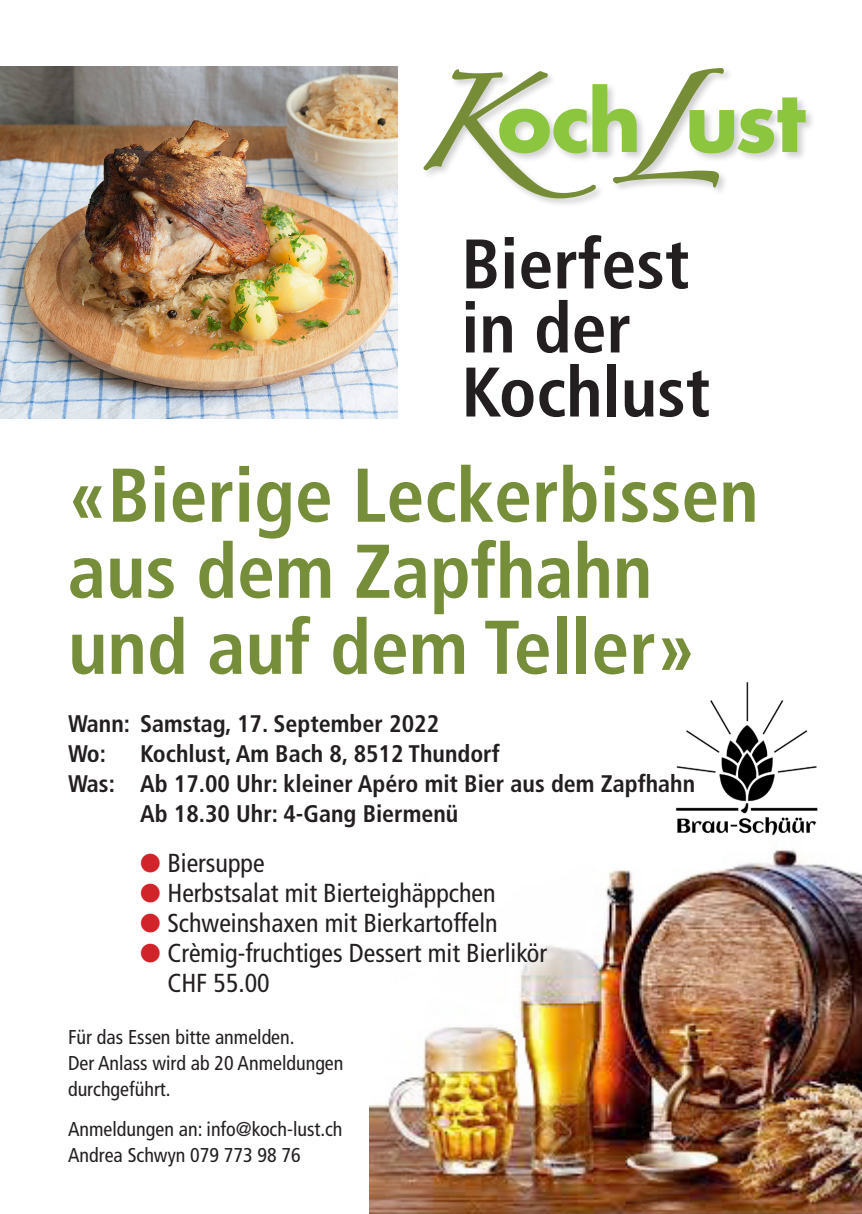
<style>
.page{position:relative;width:862px;height:1214px;background:#fff}
.page>*{position:absolute;margin:0;border:0;box-sizing:border-box;transform-origin:0 0}
.t1{font:700 condensed 76px "Frutiger LT Std";color:#768d39}
.t2{font:700 condensed 70px/64px "Frutiger LT Std";color:#231f20}
.t3{font:condensed 26px "Frutiger LT Std";color:#231f20}
.t4{font:700 condensed 24px/30px "Frutiger LT Std";color:#231f20}
.t5{font:condensed 20px "Frutiger LT Std";color:#231f20}
.s1{color:#d1232a}
.s2{color:#fff}
</style>
<div class="page">
<img style="left:675px;top:682px;width:143px;height:154px">
<img style="left:369px;top:850px;width:493px;height:363px">
<div style="left:422px;top:66px;width:393px;height:142px;background:#231f20;opacity:.21"></div>
<svg style="left:423px;top:68px;width:382px;height:130px"></svg>
<img style="left:0;top:66px;width:397px;height:352px">
<p class="t2" style="left:461px;top:232px;width:230px">Bierfest</p>
<p class="t2" style="left:461px;top:296px;width:250px">in der<br>Kochlust</p>
<p class="t1" style="left:68px;top:450px;width:692px">«Bierige Leckerbissen</p>
<p class="t1" style="left:68px;top:526px;width:586px">aus dem Zapfhahn</p>
<p class="t1" style="left:68px;top:602px;width:629px">und auf dem Teller»</p>
<p class="t4" style="left:68px;top:708px;width:372px">Wann: Samstag, 17. September 2022</p>
<p class="t4" style="left:68px;top:738px;width:40px">Wo:</p>
<p class="t4" style="left:140px;top:738px;width:361px">Kochlust, Am Bach 8, 8512 Thundorf</p>
<p class="t4" style="left:140px;top:768px;width:556px;text-indent:-72px">Was: Ab 17.00 Uhr: kleiner Apéro mit Bier aus dem Zapfhahn<br>Ab 18.30 Uhr: 4-Gang Biermenü</p>
<p class="t3" style="left:140px;top:847px;width:126px"><span class="s1">●</span> Biersuppe</p>
<p class="t3" style="left:140px;top:877px;width:357px"><span class="s1">●</span> Herbstsalat mit Bierteighäppchen</p>
<p class="t3" style="left:140px;top:907px;width:359px"><span class="s1">●</span> Schweinshaxen mit Bierkartoffeln</p>
<p class="t3" style="left:140px;top:937px;width:408px"><span class="s1">●</span> Crèmig-fruchtiges Dessert mit Bierlikör</p>
<p class="t3" style="left:140px;top:967px;width:131px"><span class="s2">●</span> CHF 55.00</p>
<p class="t5" style="left:68px;top:1025px;width:228px">Für das Essen bitte anmelden.</p>
<p class="t5" style="left:68px;top:1051px;width:277px">Der Anlass wird ab 20 Anmeldungen</p>
<p class="t5" style="left:68px;top:1077px;width:104px">durchgeführt.</p>
<p class="t5" style="left:68px;top:1117px;width:276px">Anmeldungen an: info@koch-lust.ch</p>
<p class="t5" style="left:68px;top:1143px;width:234px">Andrea Schwyn 079 773 98 76</p>
</div>
